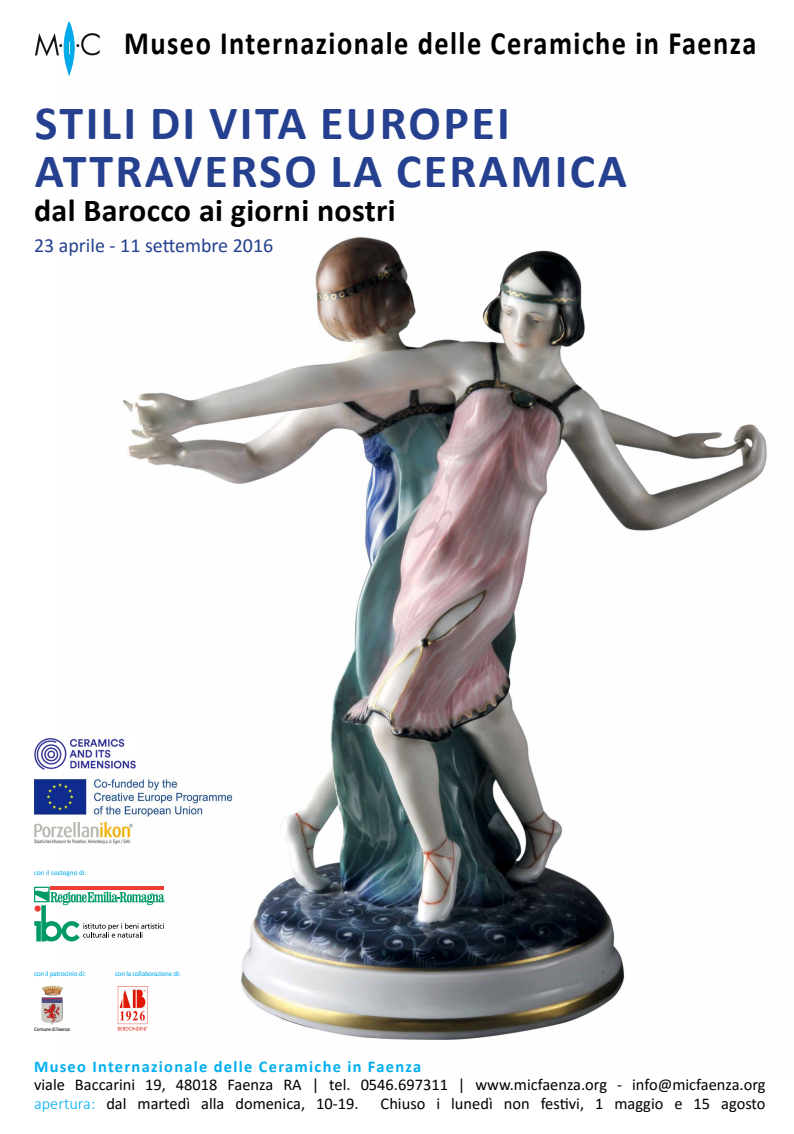
<style>
.page{position:relative;width:794px;height:1134px;background:#fff}
.page>*{position:absolute;margin:0;border:0;box-sizing:border-box;transform-origin:0 0}
.t1{font:700 48px/48px "Calibri";letter-spacing:.05em;color:#25408f}
.t2{font:700 32.68px "Calibri";letter-spacing:.05em;color:#000;scale:.87 1}
.t3{font:700 32px "Calibri";letter-spacing:.01em;color:#000}
.t4{font:20px "Calibri";color:#25408f}
.t5{font:16.4px/18.8px "Calibri";color:#000}
.t6{font:700 16.4px "Calibri";letter-spacing:.08em;color:#00aeef}
.t7{font:7.24px "Calibri";letter-spacing:-.03em;color:#00a9ea}
.t8{font:7.24px "Calibri";color:#00a9ea}
.t9{font:5.4px "Calibri";letter-spacing:-.05em;color:#000}
.s1{font-weight:300;color:#00aeef}
</style>
<div class="page">
<img style="left:62px;top:237px;width:705px;height:803px">
<svg style="left:35px;top:23px;width:65px;height:53px"></svg>
<img style="left:34px;top:778px;width:204px;height:39px">
<img style="left:34px;top:737px;width:101px;height:32px">
<img style="left:34px;top:823px;width:100px;height:20px">
<img style="left:42px;top:986px;width:20px;height:38px">
<svg style="left:34px;top:887px;width:130px;height:54px"></svg>
<img style="left:115px;top:986px;width:35px;height:46px">
<h2 class="t2" style="left:124px;top:20px;width:728px">Museo Internazionale delle Ceramiche in Faenza</h2>
<h1 class="t1" style="left:35px;top:98px;width:593px">STILI DI VITA EUROPEI<br>ATTRAVERSO LA CERAMICA</h1>
<h3 class="t3" style="left:34px;top:187px;width:363px">dal Barocco ai giorni nostri</h3>
<p class="t4" style="left:34px;top:231px;width:241px">23 aprile - 11 settembre 2016</p>
<p class="t8" style="left:34px;top:868px;width:54px">con il sostegno di:</p>
<p class="t7" style="left:34px;top:968px;width:53px">con il patrocinio di:</p>
<p class="t7" style="left:115px;top:968px;width:67px">con la collaborazione di:</p>
<p class="t9" style="left:34px;top:1025px;width:37px">Comune di Faenza</p>
<p class="t6" style="left:34px;top:1055px;width:389px">Museo Internazionale delle Ceramiche in Faenza</p>
<p class="t5" style="left:34px;top:1075px;width:733px">viale Baccarini 19, 48018 Faenza RA | tel. 0546.697311 | www.micfaenza.org - info@micfaenza.org <span class="s1">apertura:</span> dal martedì alla domenica, 10-19.</p>
<p class="t5" style="left:380px;top:1094px;width:386px">Chiuso i lunedì non festivi, 1 maggio e 15 agosto</p>
</div>
